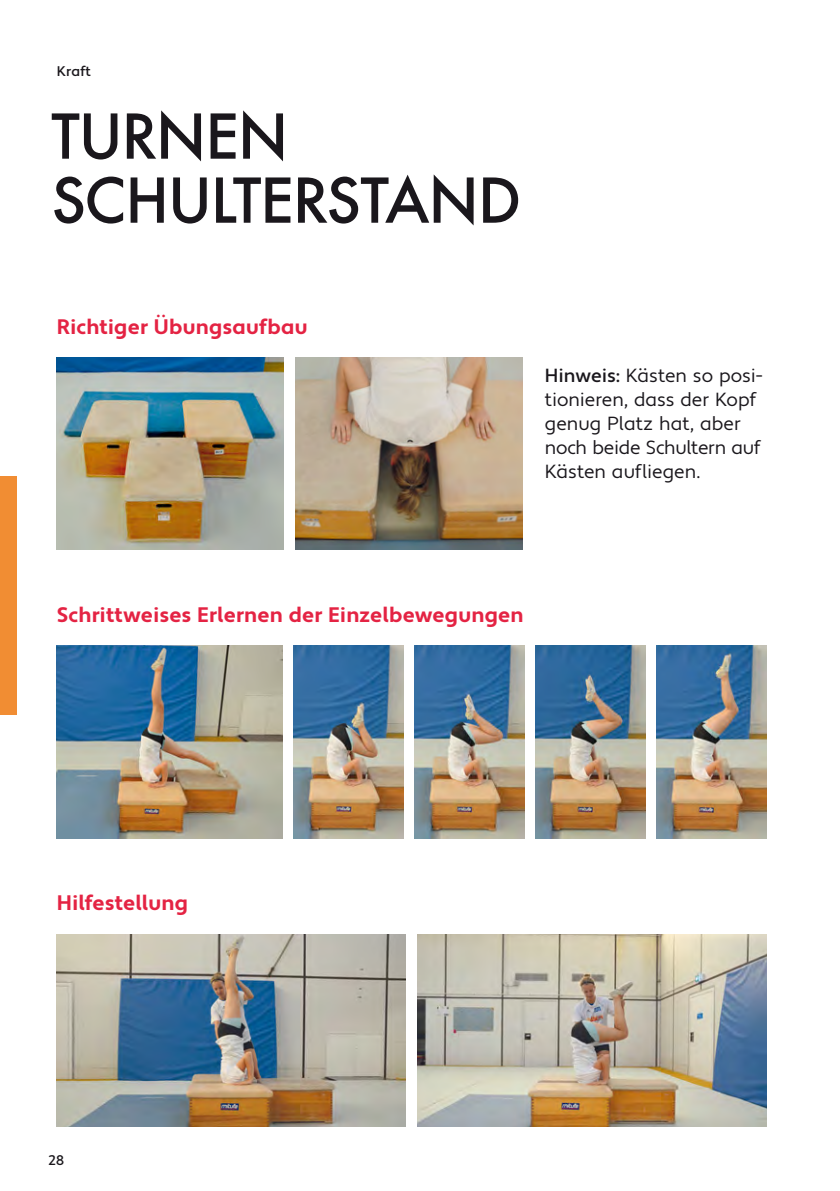
<style>
.page{position:relative;width:840px;height:1191px;background:#fff}
.page>*{position:absolute;margin:0;border:0;box-sizing:border-box;transform-origin:0 0}
.Kapitel_30_32{font:500 60px/64px "Futura ND";letter-spacing:-.025em;color:#1a171c}
.Zwischentitel_ROT{font:700 21px "Apertura";letter-spacing:.005em;color:#e42343}
.Grundtext{font:19px/24px "Apertura";letter-spacing:-.005em;color:#1a171c}
.t1{font:500 14px "Apertura";letter-spacing:.01em;color:#1a171c}
.s1{font-weight:500}
</style>
<div class="page">
<div style="left:0;top:476px;width:17px;height:238px;background:#f18d33"></div>
<img style="left:57px;top:358px;width:226px;height:192px">
<img style="left:295px;top:358px;width:227px;height:192px">
<img style="left:656px;top:646px;width:109px;height:192px">
<img style="left:535px;top:646px;width:110px;height:192px">
<img style="left:414px;top:646px;width:110px;height:192px">
<img style="left:293px;top:646px;width:110px;height:192px">
<img style="left:57px;top:646px;width:225px;height:192px">
<img style="left:57px;top:934px;width:348px;height:192px">
<img style="left:417px;top:934px;width:348px;height:192px">
<p class="t1" style="left:57px;top:62px;width:36px">Kraft</p>
<p class="Kapitel_30_32" style="left:51px;top:104px;width:471px">TURNEN<br>SCHULTERSTAND</p>
<p class="Zwischentitel_ROT" style="left:57px;top:314px;width:252px">Richtiger Übungsaufbau</p>
<p class="Grundtext" style="left:544px;top:364px;width:220px"><span class="s1">Hinweis:</span> Kästen so posi&shy;tionieren, dass der Kopf genug Platz hat, aber noch beide Schultern auf<br>Kästen aufliegen.</p>
<p class="Zwischentitel_ROT" style="left:57px;top:602px;width:468px">Schrittweises Erlernen der Einzelbewegungen</p>
<p class="Zwischentitel_ROT" style="left:57px;top:890px;width:133px">Hilfestellung</p>
<p class="t1" style="left:48px;top:1151px;width:18px">28</p>
</div>
